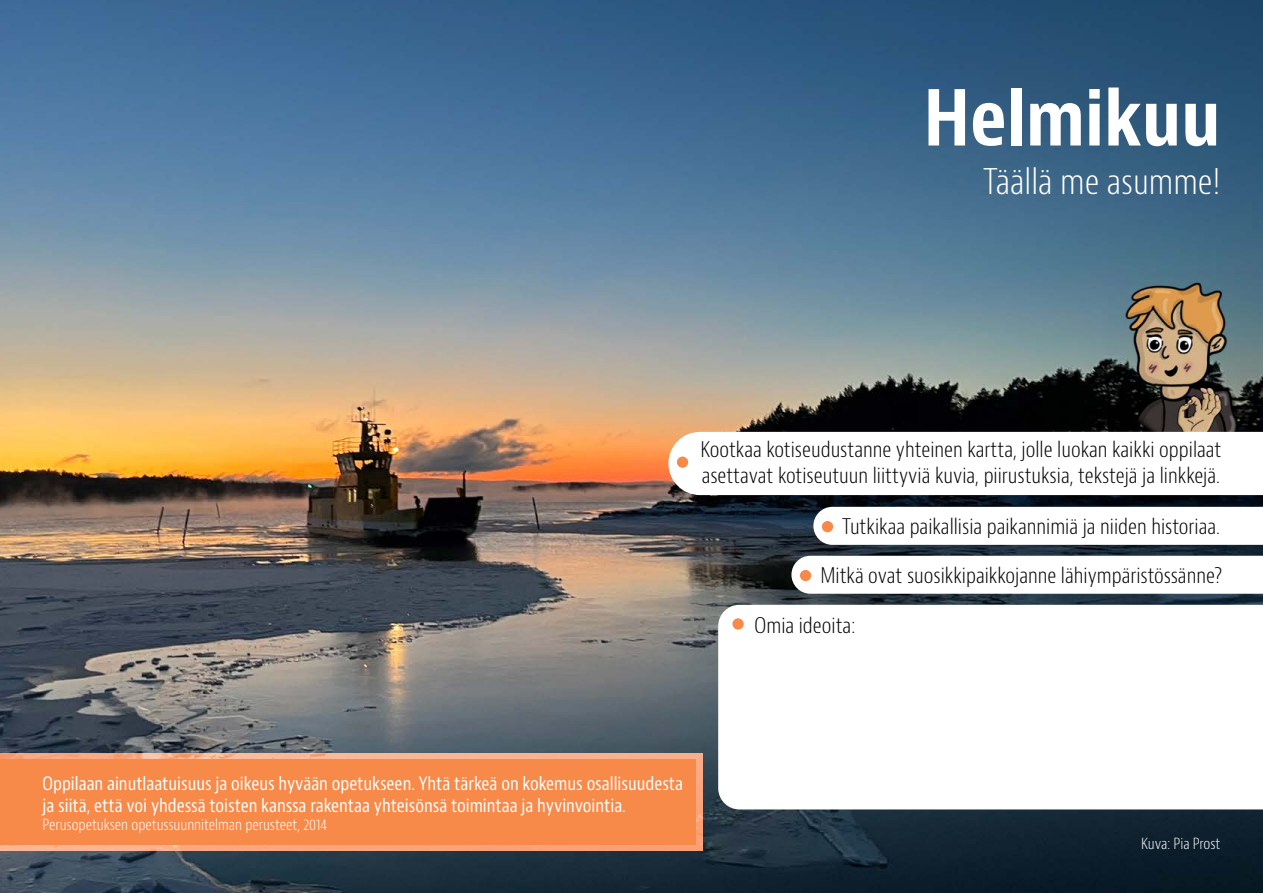
<style>
.page{position:relative;width:1263px;height:893px;background:#fff}
.page>*{position:absolute;margin:0;border:0;box-sizing:border-box;transform-origin:0 0}
.t1{font:700 condensed 75px "Bernino Sans";color:#fff}
.t2{font:300 condensed 34.5px "Bernino Sans";color:#fff}
.t3{font:300 condensed 21px/25.2px "Bernino Sans";color:#000}
.t4{font:condensed 18px/21.6px "Bernino Sans";color:#fff}
.t5{font:300 condensed 15px "Bernino Sans";color:#fff}
</style>
<div class="page">
<img style="left:0;top:0;width:1263px;height:893px">
<svg style="left:0;top:753px;width:703px;height:97px;background:#f9a981"></svg>
<div style="left:0;top:759px;width:695px;height:85px;background:#f78a49"></div>
<svg style="left:813px;top:507px;width:450px;height:38px"></svg>
<div style="left:822px;top:521px;width:11px;height:11px;background:#f78a49;border-radius:50%"></div>
<svg style="left:791px;top:556px;width:472px;height:38px"></svg>
<div style="left:800px;top:570px;width:11px;height:11px;background:#f78a49;border-radius:50%"></div>
<svg style="left:718px;top:605px;width:545px;height:204px"></svg>
<div style="left:732px;top:618px;width:12px;height:12px;background:#f78a49;border-radius:50%"></div>
<svg style="left:746px;top:606px;width:252px;height:38px"></svg>
<img style="left:1108px;top:270px;width:152px;height:162px">
<svg style="left:668px;top:432px;width:595px;height:63px"></svg>
<div style="left:677px;top:457px;width:11px;height:11px;background:#f78a49;border-radius:50%"></div>
<h1 class="t1" style="left:923px;top:72px;width:298px">Helmikuu</h1>
<h2 class="t2" style="left:983px;top:160px;width:239px">Täällä me asumme!</h2>
<p class="t3" style="left:700px;top:438px;width:523px">Kootkaa kotiseudustanne yhteinen kartta, jolle luokan kaikki oppilaat asettavat kotiseutuun liittyviä kuvia, piirustuksia, tekstejä ja linkkejä.</p>
<p class="t3" style="left:842px;top:514px;width:379px">Tutkikaa paikallisia paikannimiä ja niiden historiaa.</p>
<p class="t3" style="left:820px;top:563px;width:403px">Mitkä ovat suosikkipaikkojanne lähiympäristössänne?</p>
<p class="t3" style="left:755px;top:613px;width:102px">Omia ideoita:</p>
<p class="t4" style="left:43px;top:773px;width:642px">Oppilaan ainutlaatuisuus ja oikeus hyvään opetukseen. Yhtä tärkeä on kokemus osallisuudesta ja siitä, että voi yhdessä toisten kanssa rakentaa yhteisönsä toimintaa ja hyvinvointia.</p>
<p class="t5" style="left:43px;top:815px;width:286px">Perusopetuksen opetussuunnitelman perusteet, 2014</p>
<p class="t5" style="left:1141px;top:834px;width:81px">Kuva: Pia Prost</p>
</div>
